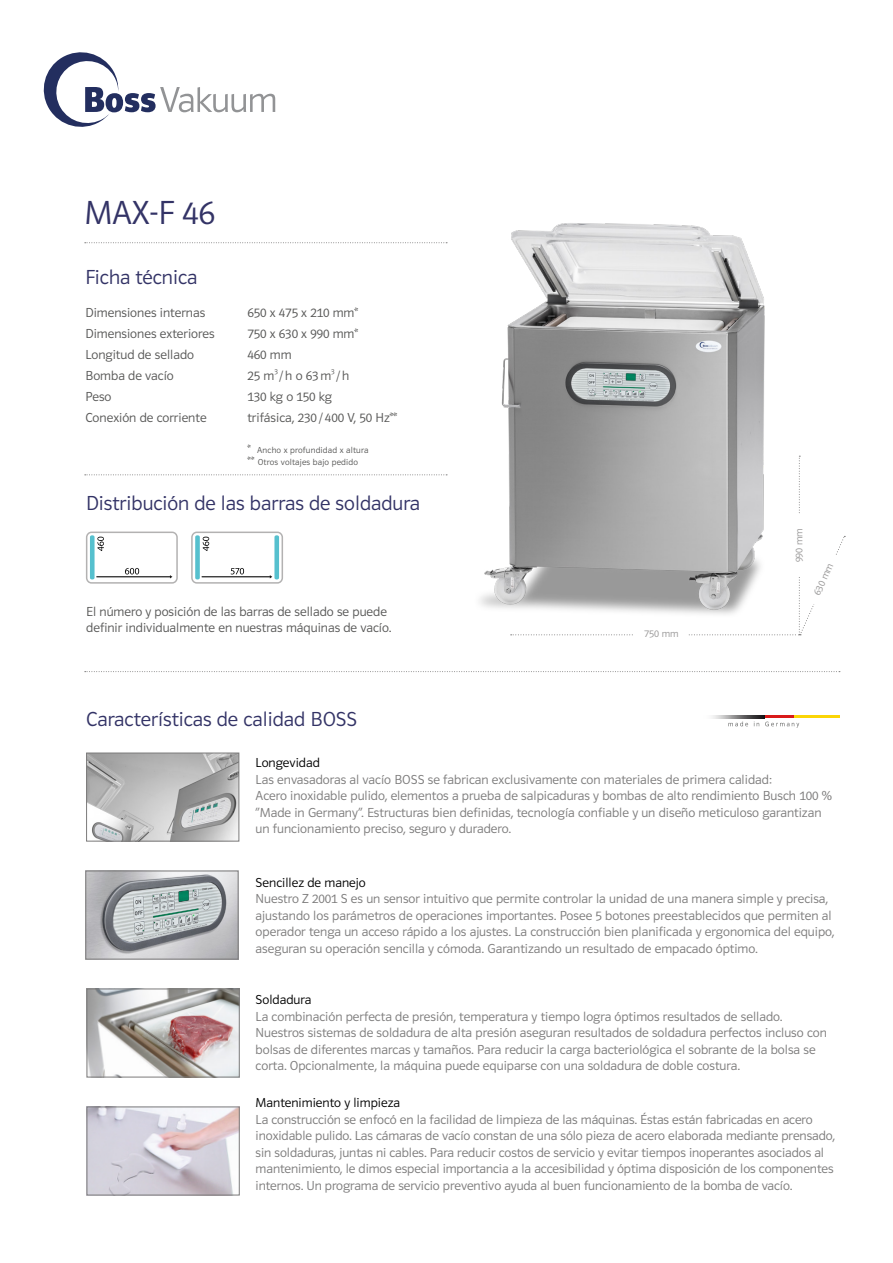
<style>
.page{position:relative;width:893px;height:1263px;background:#fff}
.page>*{position:absolute;margin:0;border:0;box-sizing:border-box;transform-origin:0 0}
.t1{font:34.5px "Polo 11 Leicht";color:#336}
.t2{font:21px "Polo 11 Leicht";color:#336}
.t3{font:13.5px/16.5px "Polo 11 Leicht";color:#7c7b7b}
.t4{font:13.5px/16.5px "Polo 11 Leicht";color:#575756}
.t5{font:13.5px "Polo 11 Leicht";color:#000}
.t6{font:10.5px "Polo 11 Leicht";color:#999898}
.t7{font:9px/12px "Polo 11 Leicht";letter-spacing:.02em;color:#575756}
.s1{font-size:12px}
</style>
<div class="page">
<svg style="left:44px;top:52px;width:231px;height:75px"></svg>
<svg style="left:85px;top:671px;width:755px;height:1px"></svg>
<svg style="left:85px;top:242px;width:362px;height:1px"></svg>
<svg style="left:85px;top:474px;width:362px;height:1px"></svg>
<svg style="left:191px;top:532px;width:92px;height:52px"></svg>
<svg style="left:86px;top:532px;width:92px;height:52px"></svg>
<img style="left:480px;top:223px;width:285px;height:385px">
<svg style="left:511px;top:456px;width:334px;height:179px"></svg>
<div style="left:794px;top:515px;width:16px;height:61px;background:#fff"></div>
<svg style="left:728px;top:721px;width:20px;height:5px"></svg>
<svg style="left:754px;top:721px;width:5px;height:5px"></svg>
<svg style="left:765px;top:722px;width:34px;height:6px"></svg>
<hr style="left:779px;top:715px;width:60px;height:3px;background:#fbd506">
<hr style="left:764px;top:715px;width:30px;height:3px;background:#d91a19">
<svg style="left:712px;top:715px;width:53px;height:3px"></svg>
<img style="left:88px;top:755px;width:149px;height:84px">
<div style="left:86px;top:753px;width:153px;height:88px;border:1px solid #7c7b7b"></div>
<img style="left:89px;top:1108px;width:149px;height:85px">
<div style="left:87px;top:1106px;width:153px;height:89px;border:1px solid #7c7b7b"></div>
<img style="left:89px;top:990px;width:149px;height:85px">
<div style="left:87px;top:988px;width:153px;height:89px;border:1px solid #7c7b7b"></div>
<img style="left:87px;top:873px;width:149px;height:84px">
<div style="left:85px;top:871px;width:153px;height:88px;border:1px solid #7c7b7b"></div>
<h1 class="t1" style="left:84px;top:194px;width:132px">MAX-F 46</h1>
<h2 class="t2" style="left:85px;top:266px;width:114px">Ficha técnica</h2>
<p class="t4" style="left:85px;top:304px;width:121px">Dimensiones internas</p>
<p class="t4" style="left:247px;top:304px;width:112px">650 x 475 x 210 mm*</p>
<p class="t4" style="left:85px;top:325px;width:131px">Dimensiones exteriores</p>
<p class="t4" style="left:247px;top:325px;width:112px">750 x 630 x 990 mm*</p>
<p class="t4" style="left:85px;top:346px;width:110px">Longitud de sellado</p>
<p class="t4" style="left:247px;top:346px;width:46px">460 mm</p>
<p class="t4" style="left:85px;top:367px;width:90px">Bomba de vacío</p>
<p class="t4" style="left:247px;top:367px;width:103px">25 m<sup>3</sup>/h o 63m<sup>3</sup>/h</p>
<p class="t4" style="left:85px;top:388px;width:28px">Peso</p>
<p class="t4" style="left:247px;top:388px;width:86px">130 kg o 150 kg</p>
<p class="t4" style="left:85px;top:409px;width:123px">Conexión de corriente</p>
<p class="t4" style="left:247px;top:409px;width:151px">trifásica, 230 / 400 V, 50 Hz**</p>
<p class="t7" style="left:248px;top:444px;width:122px"><span class="s1">*</span> Ancho x profundidad x altura <span class="s1">**</span> Otros voltajes bajo pedido</p>
<h2 class="t2" style="left:86px;top:492px;width:336px">Distribución de las barras de soldadura</h2>
<p class="t4" style="left:86px;top:603px;width:307px">El número y posición de las barras de sellado se puede definir individualmente en nuestras máquinas de vacío.</p>
<h2 class="t2" style="left:86px;top:708px;width:273px">Características de calidad BOSS</h2>
<p class="t6" style="left:644px;top:628px;width:36px">750 mm</p>
<p class="t6" style="left:793px;top:562px;width:36px;rotate:-90deg">990 mm</p>
<p class="t6" style="left:811px;top:593px;width:36px;rotate:-66deg">630 mm</p>
<p class="t5" style="left:256px;top:756px;width:66px">Longevidad</p>
<p class="t3" style="left:256px;top:771px;width:578px">Las envasadoras al vacío BOSS se fabrican exclusivamente con materiales de primera calidad:<br>Acero inoxidable pulido, elementos a prueba de salpicaduras y bombas de alto rendimiento Busch 100 % “Made in Germany”. Estructuras bien definidas, tecnología confiable y un diseño meticuloso garantizan un funcionamiento preciso, seguro y duradero.</p>
<p class="t5" style="left:256px;top:875px;width:112px">Sencillez de manejo</p>
<p class="t3" style="left:256px;top:890px;width:580px">Nuestro Z 2001 S es un sensor intuitivo que permite controlar la unidad de una manera simple y precisa, ajustando los parámetros de operaciones importantes. Posee 5 botones preestablecidos que permiten al operador tenga un acceso rápido a los ajustes. La construcción bien planificada y ergonomica del equipo, aseguran su operación sencilla y cómoda. Garantizando un resultado de empacado óptimo.</p>
<p class="t5" style="left:256px;top:992px;width:57px">Soldadura</p>
<p class="t3" style="left:256px;top:1008px;width:573px">La combinación perfecta de presión, temperatura y tiempo logra óptimos resultados de sellado.<br>Nuestros sistemas de soldadura de alta presión aseguran resultados de soldadura perfectos incluso con bolsas de diferentes marcas y tamaños. Para reducir la carga bacteriológica el sobrante de la bolsa se corta. Opcionalmente, la máquina puede equiparse con una soldadura de doble costura.</p>
<p class="t5" style="left:256px;top:1096px;width:146px">Mantenimiento y limpieza</p>
<p class="t3" style="left:256px;top:1111px;width:581px">La construcción se enfocó en la facilidad de limpieza de las máquinas. Éstas están fabricadas en acero inoxidable pulido. Las cámaras de vacío constan de una sólo pieza de acero elaborada mediante prensado, sin soldaduras, juntas ni cables. Para reducir costos de servicio y evitar tiempos inoperantes asociados al mantenimiento, le dimos especial importancia a la accesibilidad y óptima disposición de los componentes internos. Un programa de servicio preventivo ayuda al buen funcionamiento de la bomba de vacío.</p>
</div>
